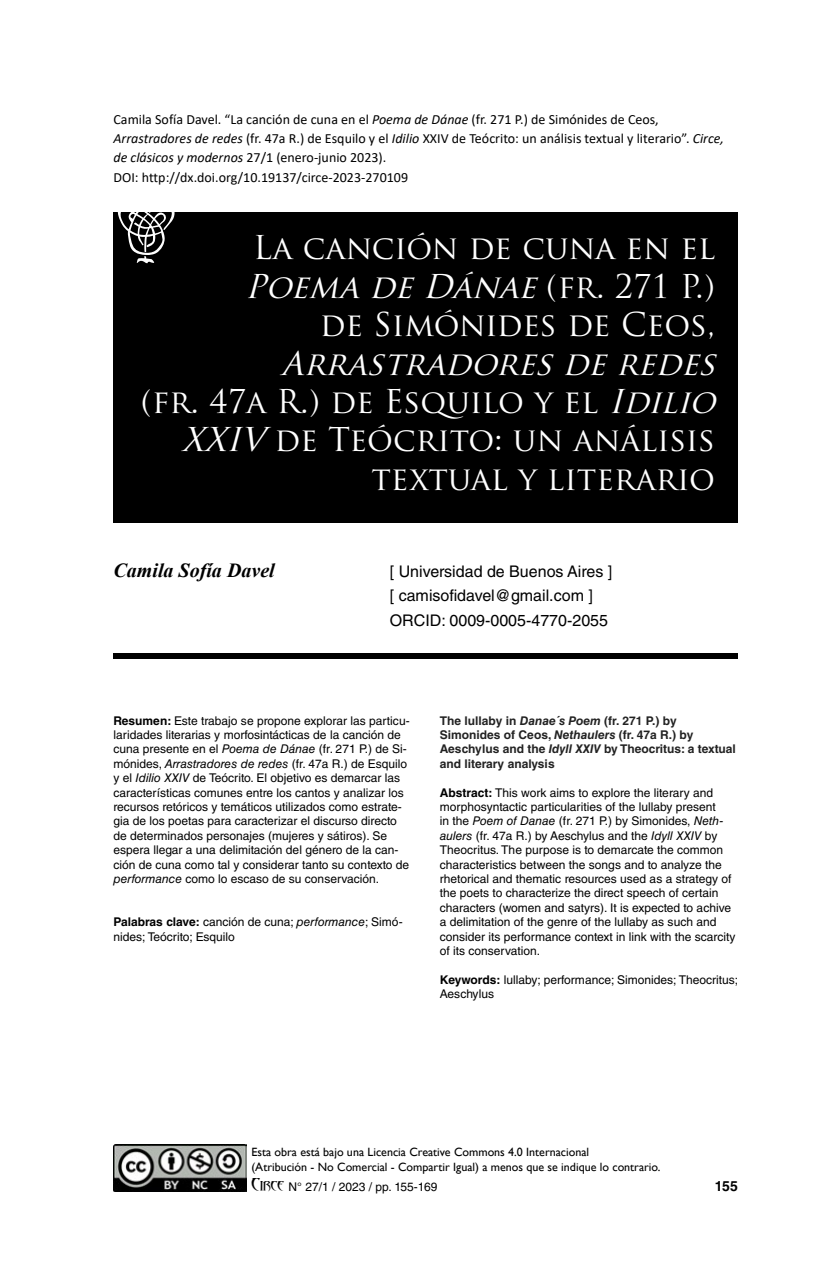
<style>
.page{position:relative;width:823px;height:1276px;background:#fff}
.page>*{position:absolute;margin:0;border:0;box-sizing:border-box;transform-origin:0 0}
.t1{font:32px/38.4px "Trajan Pro";color:#fff;text-align:right}
.t2{font:italic 32px "Trajan Pro";color:#fff}
.t3{font:italic 700 20px "Times New Roman";color:#000}
.t4{font:16px/24.8px "Helvetica LT Std";color:#000}
.t5{font:14px/19.2px "Calibri";color:#000}
.t6{font:700 14px "Helvetica LT Std";color:#000}
.t7{font:12px/14.4px "Helvetica LT Std";color:#000}
.t8{font:700 12px/14.4px "Helvetica LT Std";color:#222}
.t9{font:12px/14.8px "Gill Sans";color:#000}
.s1{font-style:italic}
.s2{font-weight:700}
.s3{font-family:"Abaddon";font-size:16px}
</style>
<div class="page">
<img style="left:113px;top:1144px;width:133px;height:47px">
<div style="left:113px;top:213px;width:624px;height:310px;background:#000"></div>
<div style="left:113px;top:653px;width:624px;height:6px;background:#000"></div>
<svg style="left:118px;top:213px;width:56px;height:50px"></svg>
<p class="t5" style="left:113px;top:109px;width:611px">Camila Sofía Davel. “La canción de cuna en el <span class="s1">Poema de Dánae</span> (fr. 271 P.) de Simónides de Ceos, <span class="s1">Arrastradores de redes</span> (fr. 47a R.) de Esquilo y el <span class="s1">Idilio</span> XXIV de Teócrito: un análisis textual y literario”. <span class="s1">Circe, de clásicos y modernos</span> 27/1 (enero-junio 2023).<br>DOI: http://dx.doi.org/10.19137/circe-2023-270109</p>
<h1 class="t1" style="left:245px;top:228px;width:471px">La canción de cuna en el<br><span class="s1">PoemadeDánae</span>( f r . 2 7 1 P. ) de Simónides de Ceos,</h1>
<h1 class="t2" style="left:281px;top:343px;width:446px">Arrastradoresderedes</h1>
<h1 class="t1" style="left:141px;top:382px;width:586px">(fr. 47a R.) de Esquilo y el <span class="s1">Idilio</span></h1>
<h1 class="t1" style="left:181px;top:420px;width:535px"><span class="s1">XXIV</span> de Teócrito: un análisis</h1>
<h1 class="t1" style="left:371px;top:459px;width:345px">textual y literario</h1>
<h2 class="t3" style="left:113px;top:556px;width:163px">Camila Sofía Davel</h2>
<h3 class="t4" style="left:389px;top:558px;width:224px">[ Universidad de Buenos Aires ] [ camisofidavel@gmail.com ]<br>ORCID: 0009-0005-4770-2055</h3>
<p class="t7" style="left:113px;top:713px;width:297px"><span class="s2">Resumen:</span> Este trabajo se propone explorar las particu&shy;laridades literarias y morfosintácticas de la canción de cuna presente en el <span class="s1">Poema de Dánae</span> (fr. 271 P.) de Si&shy;mónides, <span class="s1">Arrastradores de redes</span> (fr. 47a R.) de Esquilo y el <span class="s1">Idilio XXIV</span> de Teócrito. El objetivo es demarcar las características comunes entre los cantos y analizar los recursos retóricos y temáticos utilizados como estrate&shy;gia de los poetas para caracterizar el discurso directo de determinados personajes (mujeres y sátiros). Se espera llegar a una delimitación del género de la can&shy;ción de cuna como tal y considerar tanto su contexto de <span class="s1">performance</span> como lo escaso de su conservación.</p>
<p class="t7" style="left:113px;top:915px;width:290px"><span class="s2">Palabras clave:</span> canción de cuna; <span class="s1">performance</span>; Simó&shy;nides; Teócrito; Esquilo</p>
<p class="t8" style="left:439px;top:713px;width:297px">The lullaby in <span class="s1">Danae´s Poem</span> (fr. 271 P.) by Simonides of Ceos, <span class="s1">Nethaulers</span> (fr. 47a R.) by Aeschylus and the <span class="s1">Idyll XXIV</span> by Theocritus: a textual and literary analysis</p>
<p class="t7" style="left:439px;top:785px;width:297px"><span class="s2">Abstract:</span> This work aims to explore the literary and morphosyntactic particularities of the lullaby present<br>in the <span class="s1">Poem of Danae</span> (fr. 271 P.) by Simonides, <span class="s1">Neth&shy;aulers</span> (fr. 47a R.) by Aeschylus and the <span class="s1">Idyll XXIV</span> by Theocritus. The purpose is to demarcate the common characteristics between the songs and to analyze the rhetorical and thematic resources used as a strategy of the poets to characterize the direct speech of certain characters (women and satyrs). It is expected to achive a delimitation of the genre of the lullaby as such and consider its performance context in link with the scarcity of its conservation.</p>
<p class="t7" style="left:439px;top:972px;width:300px"><span class="s2">Keywords:</span> lullaby; performance; Simonides; Theocritus;<br>Aeschylus</p>
<p class="t9" style="left:251px;top:1144px;width:410px">Esta obra está bajo una Licencia Creative Commons 4.0 Internacional<br>(Atribución - No Comercial - Compartir Igual) a menos que se indique lo contrario.</p>
<p class="t7" style="left:251px;top:1179px;width:187px"><span class="s3">Circe</span> N° 27/1 / 2023 / pp. 155-169</p>
<p class="t6" style="left:714px;top:1177px;width:24px">155</p>
</div>
